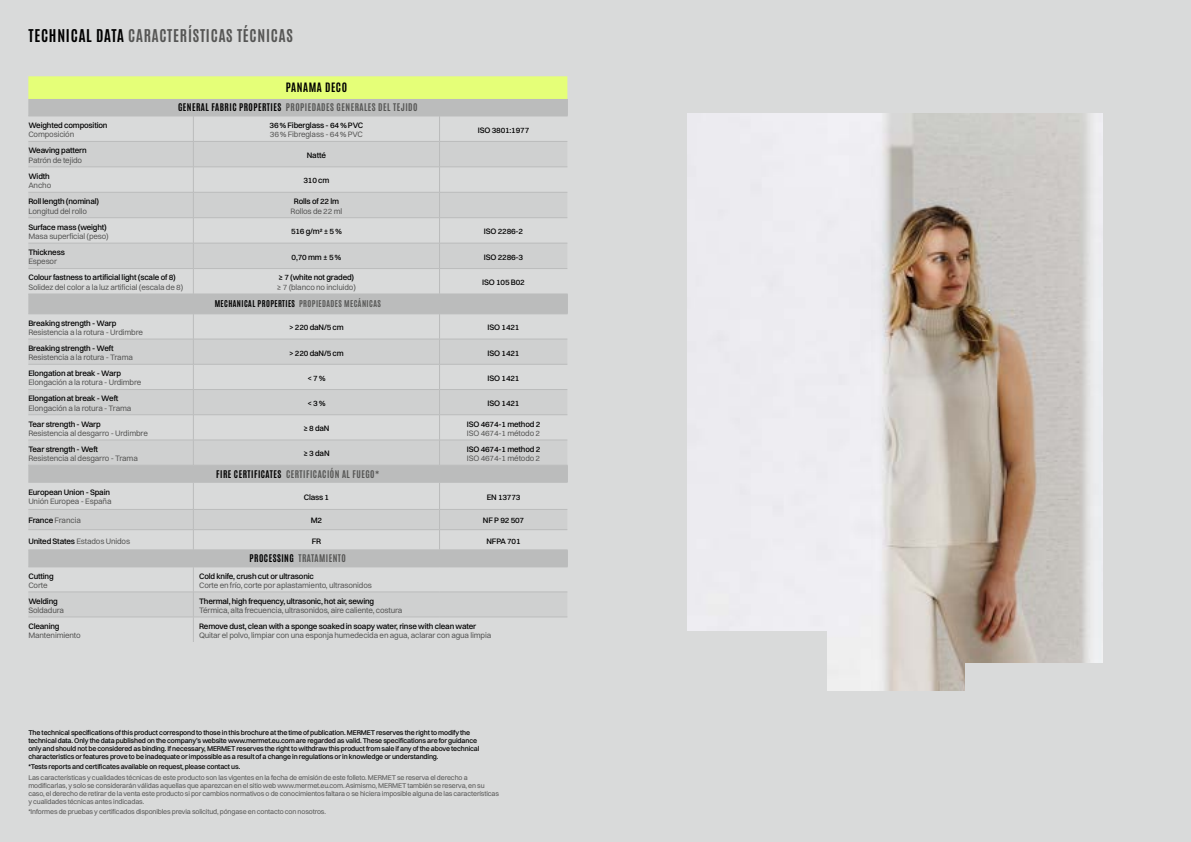
<style>
.page{position:relative;width:1191px;height:842px;background:#d9dada}
.page>*{position:absolute;margin:0;border:0;box-sizing:border-box;transform-origin:0 0}
.t1{font:15px "Antonio";letter-spacing:.055em;color:#565655}
.t2{font:11px "Antonio";letter-spacing:.055em;color:#000}
.t3{font:9px "Antonio";letter-spacing:.055em;color:#565655}
.t4{font:500 8px "Switzer";letter-spacing:-.02em;color:#000}
.t5{font:8px "Switzer";letter-spacing:-.02em;color:#565655}
.t6{font:8px "Antonio";letter-spacing:.055em;color:#000}
.t7{font:500 7px/8px "Switzer";letter-spacing:-.02em;color:#000}
.t8{font:7px/8px "Switzer";letter-spacing:-.02em;color:#565655}
.s1{color:#000}
.s2{color:#565655}
.s3{font-weight:500;color:#000}
</style>
<div class="page">
<img style="left:687px;top:114px;width:415px;height:577px">
<div style="left:676px;top:631px;width:151px;height:183px;background:#d9dada"></div>
<div style="left:965px;top:663px;width:145px;height:151px;background:#d9dada"></div>
<svg style="left:28px;top:76px;width:540px;height:566px"></svg>
<hr style="left:28px;top:116px;width:165px;height:1px;background:#bbbcbc">
<hr style="left:193px;top:116px;width:246px;height:1px;background:#bbbcbc">
<hr style="left:439px;top:116px;width:128px;height:1px;background:#bbbcbc">
<hr style="left:193px;top:567px;width:246px;height:1px;background:#bbbcbc">
<hr style="left:439px;top:567px;width:128px;height:1px;background:#bbbcbc">
<hr style="left:193px;top:592px;width:246px;height:1px;background:#bbbcbc">
<hr style="left:439px;top:592px;width:128px;height:1px;background:#bbbcbc">
<hr style="left:193px;top:617px;width:246px;height:1px;background:#bbbcbc">
<hr style="left:439px;top:617px;width:128px;height:1px;background:#bbbcbc">
<h1 class="t1" style="left:28px;top:25px;width:266px"><span class="s1">TECHNICAL DATA</span> CARACTERÍSTICAS TÉCNICAS</h1>
<h2 class="t2" style="left:286px;top:80px;width:63px">PANAMA DECO</h2>
<p class="t3" style="left:178px;top:101px;width:241px"><span class="s1">GENERAL FABRIC PROPERTIES</span> PROPIEDADES GENERALES DEL TEJIDO</p>
<p class="t4" style="left:28px;top:120px;width:81px">Weighted composition</p>
<p class="t5" style="left:28px;top:130px;width:47px">Composición</p>
<p class="t4" style="left:270px;top:120px;width:95px">36 % Fiberglass - 64 % PVC</p>
<p class="t5" style="left:270px;top:130px;width:95px">36 % Fibreglass - 64 % PVC</p>
<p class="t4" style="left:478px;top:125px;width:53px">ISO 3801:1977</p>
<p class="t4" style="left:28px;top:146px;width:60px">Weaving pattern</p>
<p class="t5" style="left:28px;top:155px;width:55px">Patrón de tejido</p>
<p class="t4" style="left:307px;top:150px;width:21px">Natté</p>
<p class="t4" style="left:28px;top:171px;width:23px">Width</p>
<p class="t5" style="left:28px;top:181px;width:24px">Ancho</p>
<p class="t4" style="left:303px;top:176px;width:28px">310 cm</p>
<p class="t4" style="left:28px;top:197px;width:72px">Roll length (nominal)</p>
<p class="t5" style="left:28px;top:206px;width:60px">Longitud del rollo</p>
<p class="t4" style="left:294px;top:197px;width:47px">Rolls of 22 lm</p>
<p class="t5" style="left:291px;top:206px;width:53px">Rollos de 22 ml</p>
<p class="t4" style="left:28px;top:222px;width:80px">Surface mass (weight)</p>
<p class="t5" style="left:28px;top:231px;width:82px">Masa superficial (peso)</p>
<p class="t4" style="left:291px;top:227px;width:52px">516 g/m² ± 5 %</p>
<p class="t4" style="left:484px;top:227px;width:41px">ISO 2286-2</p>
<p class="t4" style="left:28px;top:247px;width:38px">Thickness</p>
<p class="t5" style="left:28px;top:257px;width:30px">Espesor</p>
<p class="t4" style="left:292px;top:252px;width:51px">0,70 mm ± 5 %</p>
<p class="t4" style="left:484px;top:252px;width:41px">ISO 2286-3</p>
<p class="t4" style="left:28px;top:273px;width:149px">Colour fastness to artificial light (scale of 8)</p>
<p class="t5" style="left:28px;top:282px;width:156px">Solidez del color a la luz artificial (escala de 8)</p>
<p class="t4" style="left:279px;top:273px;width:77px">≥ 7 (white not graded)</p>
<p class="t5" style="left:277px;top:282px;width:80px">≥ 7 (blanco no incluido)</p>
<p class="t4" style="left:482px;top:277px;width:44px">ISO 105 B02</p>
<p class="t6" style="left:215px;top:298px;width:168px">MECHANICAL PROPERTIES <span class="s2">PROPIEDADES MECÁNICAS</span></p>
<p class="t4" style="left:28px;top:318px;width:90px">Breaking strength - Warp</p>
<p class="t5" style="left:28px;top:327px;width:116px">Resistencia a la rotura - Urdimbre</p>
<p class="t4" style="left:289px;top:323px;width:56px">&gt; 220 daN/5 cm</p>
<p class="t4" style="left:487px;top:323px;width:33px">ISO 1421</p>
<p class="t4" style="left:28px;top:343px;width:87px">Breaking strength - Weft</p>
<p class="t5" style="left:28px;top:353px;width:106px">Resistencia a la rotura - Trama</p>
<p class="t4" style="left:289px;top:348px;width:56px">&gt; 220 daN/5 cm</p>
<p class="t4" style="left:487px;top:348px;width:33px">ISO 1421</p>
<p class="t4" style="left:28px;top:368px;width:94px">Elongation at break - Warp</p>
<p class="t5" style="left:28px;top:378px;width:115px">Elongación a la rotura - Urdimbre</p>
<p class="t4" style="left:307px;top:373px;width:20px">&lt; 7 %</p>
<p class="t4" style="left:487px;top:373px;width:33px">ISO 1421</p>
<p class="t4" style="left:28px;top:394px;width:91px">Elongation at break - Weft</p>
<p class="t5" style="left:28px;top:403px;width:105px">Elongación a la rotura - Trama</p>
<p class="t4" style="left:307px;top:398px;width:20px">&lt; 3 %</p>
<p class="t4" style="left:487px;top:398px;width:33px">ISO 1421</p>
<p class="t4" style="left:28px;top:419px;width:74px">Tear strength - Warp</p>
<p class="t5" style="left:28px;top:428px;width:121px">Resistencia al desgarro - Urdimbre</p>
<p class="t4" style="left:303px;top:424px;width:28px">≥ 8 daN</p>
<p class="t4" style="left:467px;top:419px;width:75px">ISO 4674-1 method 2</p>
<p class="t5" style="left:467px;top:428px;width:75px">ISO 4674-1 método 2</p>
<p class="t4" style="left:28px;top:444px;width:71px">Tear strength - Weft</p>
<p class="t5" style="left:28px;top:453px;width:111px">Resistencia al desgarro - Trama</p>
<p class="t4" style="left:303px;top:449px;width:28px">≥ 3 daN</p>
<p class="t4" style="left:467px;top:444px;width:75px">ISO 4674-1 method 2</p>
<p class="t5" style="left:467px;top:453px;width:75px">ISO 4674-1 método 2</p>
<p class="t3" style="left:216px;top:467px;width:165px"><span class="s1">FIRE CERTIFICATES</span> CERTIFICACIÓN AL FUEGO*</p>
<p class="t4" style="left:28px;top:487px;width:83px">European Union - Spain</p>
<p class="t5" style="left:28px;top:497px;width:85px">Unión Europea - España</p>
<p class="t4" style="left:304px;top:492px;width:27px">Class 1</p>
<p class="t4" style="left:487px;top:492px;width:35px">EN 13773</p>
<p class="t5" style="left:28px;top:516px;width:54px"><span class="s3">France</span> Francia</p>
<p class="t4" style="left:311px;top:516px;width:13px">M2</p>
<p class="t4" style="left:483px;top:516px;width:43px">NF P 92 507</p>
<p class="t5" style="left:28px;top:536px;width:103px"><span class="s3">United States</span> Estados Unidos</p>
<p class="t4" style="left:312px;top:536px;width:11px">FR</p>
<p class="t4" style="left:486px;top:536px;width:36px">NFPA 701</p>
<p class="t3" style="left:250px;top:551px;width:98px"><span class="s1">PROCESSING</span> TRATAMIENTO</p>
<p class="t4" style="left:28px;top:571px;width:27px">Cutting</p>
<p class="t5" style="left:28px;top:580px;width:21px">Corte</p>
<p class="t4" style="left:199px;top:571px;width:116px">Cold knife, crush cut or ultrasonic</p>
<p class="t5" style="left:199px;top:580px;width:174px">Corte en frío, corte por aplastamiento, ultrasonidos</p>
<p class="t4" style="left:28px;top:596px;width:31px">Welding</p>
<p class="t5" style="left:28px;top:605px;width:37px">Soldadura</p>
<p class="t4" style="left:28px;top:621px;width:33px">Cleaning</p>
<p class="t5" style="left:28px;top:630px;width:54px">Mantenimiento</p>
<p class="t4" style="left:199px;top:596px;width:177px">Thermal, high frequency, ultrasonic, hot air, sewing</p>
<p class="t5" style="left:199px;top:605px;width:205px">Térmica, alta frecuencia, ultrasonidos, aire caliente, costura</p>
<p class="t4" style="left:199px;top:621px;width:279px">Remove dust, clean with a sponge soaked in soapy water, rinse with clean water</p>
<p class="t5" style="left:199px;top:630px;width:294px">Quitar el polvo, limpiar con una esponja humedecida en agua, aclarar con agua limpia</p>
<p class="t7" style="left:28px;top:728px;width:452px">The technical specifications of this product correspond to those in this brochure at the time of publication. MERMET reserves the right to modify the technical data. Only the data published on the company’s website www.mermet.eu.com are regarded as valid. These specifications are for guidance only and should not be considered as binding. If necessary, MERMET reserves the right to withdraw this product from sale if any of the above technical characteristics or features prove to be inadequate or impossible as a result of a change in regulations or in knowledge or understanding.</p>
<p class="t7" style="left:28px;top:763px;width:213px">*Tests reports and certificates available on request, please contact us.</p>
<p class="t8" style="left:28px;top:774px;width:472px">Las características y cualidades técnicas de este producto son las vigentes en la fecha de emisión de este folleto. MERMET se reserva el derecho a modificarlas, y solo se considerarán válidas aquellas que aparezcan en el sitio web www.mermet.eu.com. Asimismo, MERMET también se reserva, en su caso, el derecho de retirar de la venta este producto si por cambios normativos o de conocimientos faltara o se hiciera imposible alguna de las características y cualidades técnicas antes indicadas.</p>
<p class="t8" style="left:28px;top:807px;width:299px">*Informes de pruebas y certificados disponibles previa solicitud, póngase en contacto con nosotros.</p>
</div>
